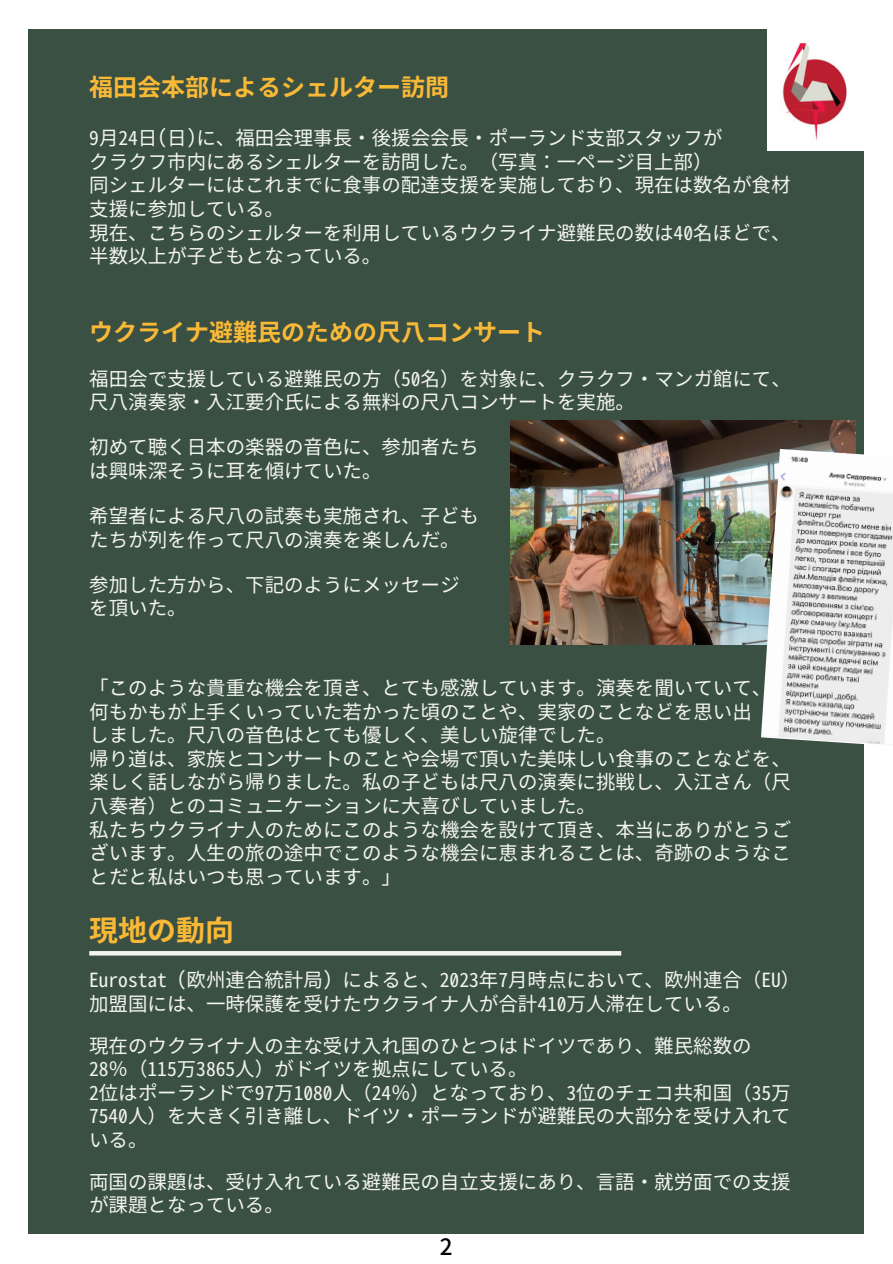
<style>
.page{position:relative;width:893px;height:1264px;background:#fff}
.page>*{position:absolute;margin:0;border:0;box-sizing:border-box;transform-origin:0 0}
.t1{font:28.95px "Gen Ei Gothic M B";color:#f9b937}
.t2{font:24px "Gen Ei Gothic M B";color:#f9b937}
.t3{font:500 22.5px "Noto Sans JP";color:#000}
.t4{font:19.5px/23.5px "Gen Ei Gothic M R";color:#f4f5f0}
</style>
<div class="page">
<div style="left:28px;top:29px;width:836px;height:1204px;background:#3a5043"></div>
<img style="left:767px;top:29px;width:96px;height:121px">
<img style="left:511px;top:420px;width:343px;height:225px">
<img style="left:761px;top:449px;width:131px;height:296px">
<hr style="left:89px;top:951px;width:532px;height:4px;background:#f4f5f0">
<p class="t2" style="left:89px;top:72px;width:361px">福田会本部によるシェルター訪問</p>
<p class="t4" style="left:89px;top:127px;width:634px">9月24日(日)に、福田会理事長・後援会会長・ポーランド支部スタッフが</p>
<p class="t4" style="left:89px;top:151px;width:624px">クラクフ市内にあるシェルターを訪問した。（写真：一ページ目上部）</p>
<p class="t4" style="left:89px;top:175px;width:702px">同シェルターにはこれまでに食事の配達支援を実施しており、現在は数名が食材支援に参加している。</p>
<p class="t4" style="left:89px;top:222px;width:702px">現在、こちらのシェルターを利用しているウクライナ避難民の数は40名ほどで、半数以上が子どもとなっている。</p>
<p class="t2" style="left:89px;top:317px;width:457px">ウクライナ避難民のための尺八コンサート</p>
<p class="t4" style="left:89px;top:368px;width:703px">福田会で支援している避難民の方（50名）を対象に、クラクフ・マンガ館にて、尺八演奏家・入江要介氏による無料の尺八コンサートを実施。</p>
<p class="t4" style="left:89px;top:436px;width:391px">初めて聴く日本の楽器の音色に、参加者たち</p>
<p class="t4" style="left:89px;top:460px;width:294px">は興味深そうに耳を傾けていた。</p>
<p class="t4" style="left:89px;top:505px;width:391px">希望者による尺八の試奏も実施され、子ども</p>
<p class="t4" style="left:89px;top:528px;width:372px">たちが列を作って尺八の演奏を楽しんだ。</p>
<p class="t4" style="left:89px;top:573px;width:372px">参加した方から、下記のようにメッセージ</p>
<p class="t4" style="left:89px;top:597px;width:99px">を頂いた。</p>
<p class="t4" style="left:89px;top:677px;width:683px">「このような貴重な機会を頂き、とても感激しています。演奏を聞いていて、</p>
<p class="t4" style="left:89px;top:700px;width:664px">何もかもが上手くいっていた若かった頃のことや、実家のことなどを思い出</p>
<p class="t4" style="left:89px;top:724px;width:527px">しました。尺八の音色はとても優しく、美しい旋律でした。</p>
<p class="t4" style="left:89px;top:748px;width:703px;text-align:justify">帰り道は、家族とコンサートのことや会場で頂いた美味しい食事のことなどを、楽しく話しながら帰りました。私の子どもは尺八の演奏に挑戦し、入江さん（尺八奏者）とのコミュニケーションに大喜びしていました。</p>
<p class="t4" style="left:89px;top:818px;width:703px;text-align:justify">私たちウクライナ人のためにこのような機会を設けて頂き、本当にありがとうございます。人生の旅の途中でこのような機会に恵まれることは、奇跡のようなことだと私はいつも思っています。」</p>
<p class="t1" style="left:89px;top:912px;width:146px">現地の動向</p>
<p class="t4" style="left:89px;top:969px;width:712px">Eurostat (欧州連合統計局) によると、2023年7月時点において、欧州連合（EU）加盟国には、一時保護を受けたウクライナ人が合計410万人滞在している。</p>
<p class="t4" style="left:89px;top:1034px;width:664px">現在のウクライナ人の主な受け入れ国のひとつはドイツであり、難民総数の<br>28％（115万3865人）がドイツを拠点にしている。</p>
<p class="t4" style="left:89px;top:1081px;width:703px;text-align:justify">2位はポーランドで97万1080人（24％）となっており、3位のチェコ共和国（35万7540人）を大きく引き離し、ドイツ・ポーランドが避難民の大部分を受け入れている。</p>
<p class="t4" style="left:89px;top:1170px;width:703px">両国の課題は、受け入れている避難民の自立支援にあり、言語・就労面での支援が課題となっている。</p>
<p class="t3" style="left:439px;top:1229px;width:14px">2</p>
</div>
